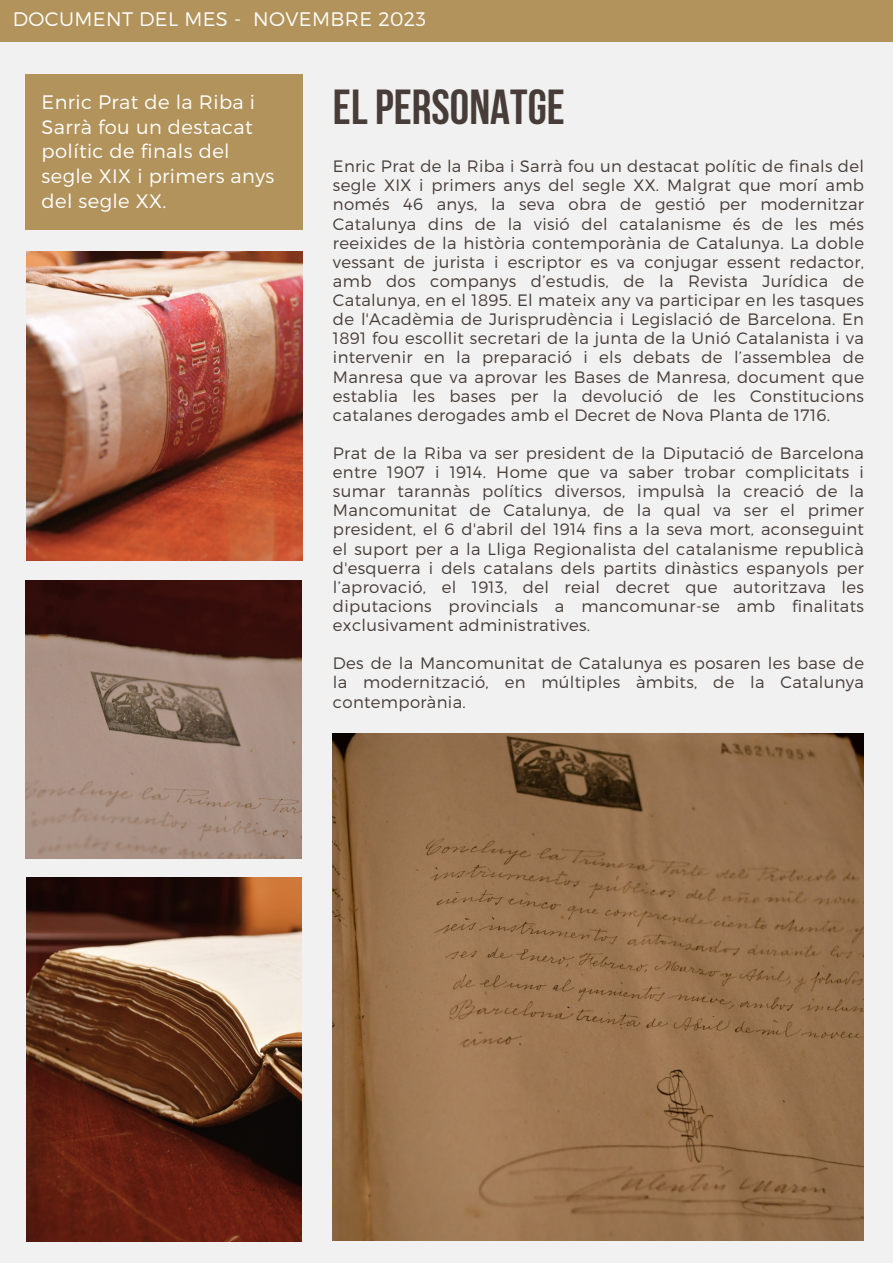
<style>
.page{position:relative;width:893px;height:1264px;background:#fff}
.page>*{position:absolute;margin:0;border:0;box-sizing:border-box;transform-origin:0 0}
.t1{font:700 48.9px "Bebas Neue";color:#473c38}
.t2{font:300 19.65px "Montserrat";letter-spacing:.02em;color:#fff}
.t3{font:300 19.5px/24.8px "Montserrat";letter-spacing:.02em;color:#fff}
.t4{font:300 16.5px/19px "Montserrat";letter-spacing:.02em;color:#473c38;text-align:justify}
</style>
<div class="page">
<div style="left:0;top:0;width:892px;height:1262px;background:#f0f1f0"></div>
<div style="left:0;top:0;width:892px;height:42px;background:#b2935b"></div>
<div style="left:25px;top:74px;width:277px;height:156px;background:#b2935b"></div>
<img style="left:27px;top:251px;width:275px;height:310px">
<img style="left:25px;top:580px;width:276px;height:278px">
<img style="left:27px;top:877px;width:274px;height:364px">
<img style="left:333px;top:733px;width:530px;height:507px">
<p class="t2" style="left:13px;top:6px;width:415px">DOCUMENT DEL MES - NOVEMBRE 2023</p>
<p class="t3" style="left:42px;top:89px;width:234px">Enric Prat de la Riba i<br>Sarrà fou un destacat polític de finals del segle XIX i primers anys del segle XX.</p>
<p class="t1" style="left:333px;top:88px;width:233px">ELPERSONATGE</p>
<p class="t4" style="left:333px;top:156px;width:532px">Enric Prat de la Riba i Sarrà fou un destacat polític de finals del segle XIX i primers anys del segle XX. Malgrat que morí amb només 46 anys, la seva obra de gestió per modernitzar Catalunya dins de la visió del catalanisme és de les més reeixides de la història contemporània de Catalunya. La doble vessant de jurista i escriptor es va conjugar essent redactor, amb dos companys d’estudis, de la Revista Jurídica de Catalunya, en el 1895. El mateix any va participar en les tasques de l'Acadèmia de Jurisprudència i Legislació de Barcelona. En 1891 fou escollit secretari de la junta de la Unió Catalanista i va intervenir en la preparació i els debats de l’assemblea de Manresa que va aprovar les Bases de Manresa, document que establia les bases per la devolució de les Constitucions catalanes derogades amb el Decret de Nova Planta de 1716.</p>
<p class="t4" style="left:333px;top:443px;width:532px">Prat de la Riba va ser president de la Diputació de Barcelona entre 1907 i 1914. Home que va saber trobar complicitats i sumar tarannàs polítics diversos, impulsà la creació de la Mancomunitat de Catalunya, de la qual va ser el primer president, el 6 d'abril del 1914 fins a la seva mort, aconseguint el suport per a la Lliga Regionalista del catalanisme republicà d'esquerra i dels catalans dels partits dinàstics espanyols per l’aprovació, el 1913, del reial decret que autoritzava les diputacions provincials a mancomunar-se amb finalitats exclusivament administratives.</p>
<p class="t4" style="left:333px;top:653px;width:532px">Des de la Mancomunitat de Catalunya es posaren les base de la modernització, en múltiples àmbits, de la Catalunya contemporània.</p>
</div>
